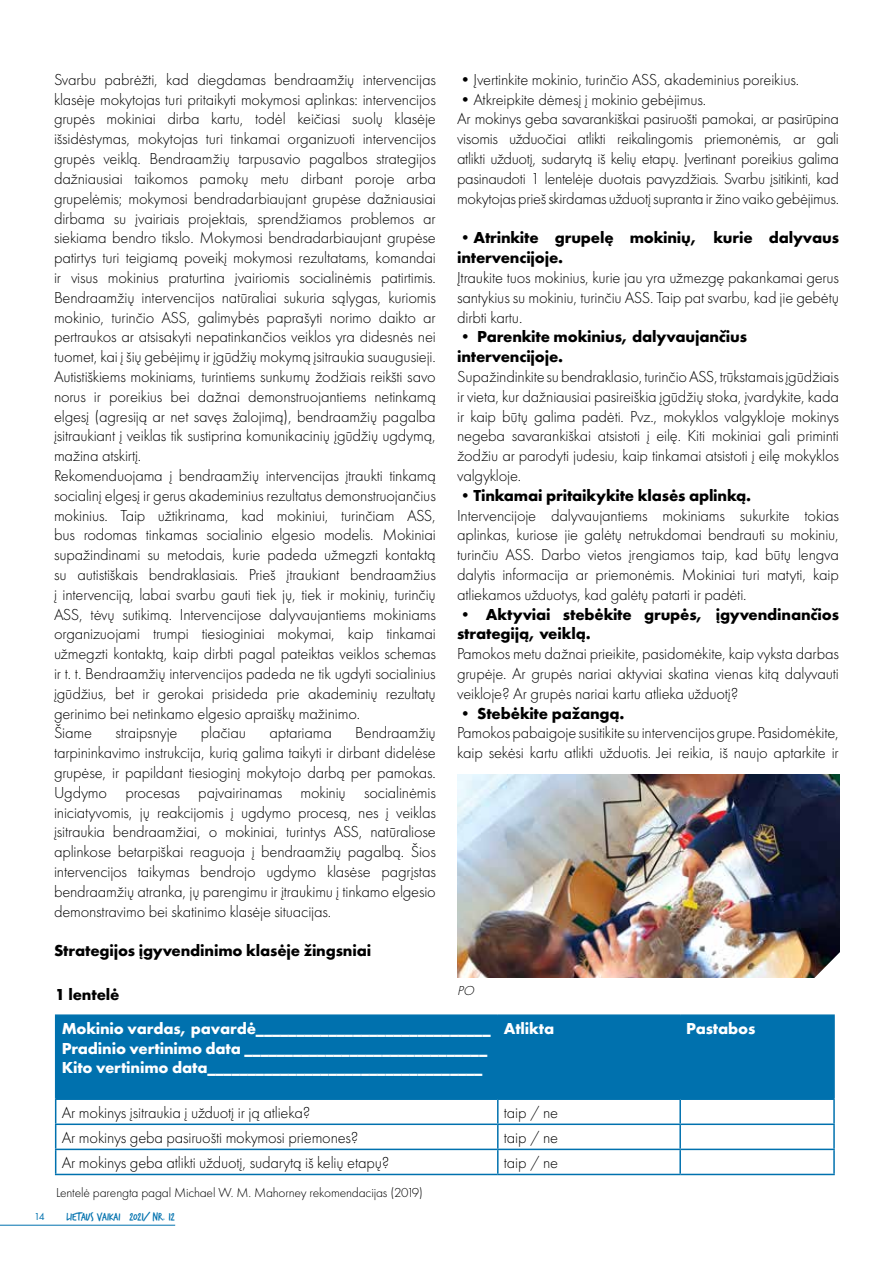
<style>
.page{position:relative;width:893px;height:1263px;background:#fff}
.page>*{position:absolute;margin:0;border:0;box-sizing:border-box;transform-origin:0 0}
.t1{font:300 16.5px/19.8px "Futura PT";letter-spacing:-.01em;color:#000;text-align:justify}
.t2{font:700 16.5px/19.8px "Futura PT";letter-spacing:-.01em;color:#000}
.t3{font:700 16.5px/19.8px "Futura PT";letter-spacing:-.01em;color:#fff}
.t4{font:300 13.5px "Futura PT";letter-spacing:-.01em;color:#000}
.t5{font:italic 300 13.5px "Futura PT";color:#000}
.t6{font:12px "Trash Hand";color:#0071ae}
.t7{font:10.5px "Futura PT";color:#0071ae}
</style>
<div class="page">
<hr style="left:0;top:1225px;width:175px;height:1px;background:#0071ae">
<div style="left:56px;top:1016px;width:777px;height:82px;background:#0071ae"></div>
<hr style="left:497px;top:1016px;width:2px;height:82px;background:#0071ae">
<hr style="left:679px;top:1016px;width:2px;height:82px;background:#0071ae">
<hr style="left:55px;top:1098px;width:443px;height:2px;background:#0071ae">
<hr style="left:498px;top:1098px;width:182px;height:2px;background:#0071ae">
<hr style="left:497px;top:1100px;width:2px;height:23px;background:#0071ae">
<hr style="left:680px;top:1098px;width:155px;height:2px;background:#0071ae">
<hr style="left:679px;top:1100px;width:2px;height:23px;background:#0071ae">
<hr style="left:55px;top:1123px;width:443px;height:2px;background:#0071ae">
<hr style="left:498px;top:1123px;width:182px;height:2px;background:#0071ae">
<hr style="left:497px;top:1125px;width:2px;height:23px;background:#0071ae">
<hr style="left:680px;top:1123px;width:155px;height:2px;background:#0071ae">
<hr style="left:679px;top:1125px;width:2px;height:23px;background:#0071ae">
<hr style="left:55px;top:1148px;width:443px;height:2px;background:#0071ae">
<hr style="left:498px;top:1148px;width:182px;height:2px;background:#0071ae">
<hr style="left:497px;top:1150px;width:2px;height:24px;background:#0071ae">
<hr style="left:680px;top:1148px;width:155px;height:2px;background:#0071ae">
<hr style="left:679px;top:1150px;width:2px;height:24px;background:#0071ae">
<hr style="left:55px;top:1014px;width:443px;height:2px;background:#0071ae">
<hr style="left:55px;top:1016px;width:1px;height:82px;background:#0071ae">
<hr style="left:498px;top:1014px;width:182px;height:2px;background:#0071ae">
<hr style="left:680px;top:1014px;width:155px;height:2px;background:#0071ae">
<hr style="left:833px;top:1016px;width:2px;height:82px;background:#0071ae">
<hr style="left:833px;top:1100px;width:2px;height:23px;background:#0071ae">
<hr style="left:833px;top:1125px;width:2px;height:23px;background:#0071ae">
<svg style="left:55px;top:1100px;width:1px;height:74px"></svg>
<hr style="left:833px;top:1150px;width:2px;height:24px;background:#0071ae">
<hr style="left:55px;top:1174px;width:443px;height:1px;background:#0071ae">
<hr style="left:498px;top:1174px;width:182px;height:1px;background:#0071ae">
<hr style="left:680px;top:1174px;width:155px;height:1px;background:#0071ae">
<img style="left:457px;top:774px;width:382px;height:203px">
<svg style="left:788px;top:950px;width:52px;height:28px"></svg>
<p class="t1" style="left:54px;top:70px;width:383px;text-align:left">Svarbu pabrėžti, kad diegdamas bendraamžių intervencijas klasėje mokytojas turi pritaikyti mokymosi aplinkas: intervencijos grupės mokiniai dirba kartu, todėl keičiasi suolų klasėje išsidėstymas, mokytojas turi tinkamai organizuoti intervencijos grupės veiklą. Bendraamžių tarpusavio pagalbos strategijos dažniausiai taikomos pamokų metu dirbant poroje arba grupelėmis; mokymosi bendradarbiaujant grupėse dažniausiai dirbama su įvairiais projektais, sprendžiamos problemos ar siekiama bendro tikslo. Mokymosi bendradarbiaujant grupėse patirtys turi teigiamą poveikį mokymosi rezultatams, komandai ir visus mokinius praturtina įvairiomis socialinėmis patirtimis.<br>Bendraamžių intervencijos natūraliai sukuria sąlygas, kuriomis mokinio, turinčio ASS, galimybės paprašyti norimo daikto ar pertraukos ar atsisakyti nepatinkančios veiklos yra didesnės nei tuomet, kai į šių gebėjimų ir įgūdžių mokymą įsitraukia suaugusieji.<br>Autistiškiems mokiniams, turintiems sunkumų žodžiais reikšti savo norus ir poreikius bei dažnai demonstruojantiems netinkamą elgesį (agresiją ar net savęs žalojimą), bendraamžių pagalba įsitraukiant į veiklas tik sustiprina komunikacinių įgūdžių ugdymą, mažina atskirtį.<br>Rekomenduojama į bendraamžių intervencijas įtraukti tinkamą socialinį elgesį ir gerus akademinius rezultatus demonstruojančius mokinius. Taip užtikrinama, kad mokiniui, turinčiam ASS, bus rodomas tinkamas socialinio elgesio modelis. Mokiniai supažindinami su metodais, kurie padeda užmegzti kontaktą su autistiškais bendraklasiais. Prieš įtraukiant bendraamžius į intervenciją, labai svarbu gauti tiek jų, tiek ir mokinių, turinčių ASS, tėvų sutikimą. Intervencijose dalyvaujantiems mokiniams organizuojami trumpi tiesioginiai mokymai, kaip tinkamai užmegzti kontaktą, kaip dirbti pagal pateiktas veiklos schemas ir t. t. Bendraamžių intervencijos padeda ne tik ugdyti socialinius įgūdžius, bet ir gerokai prisideda prie akademinių rezultatų gerinimo bei netinkamo elgesio apraiškų mažinimo.<br>Šiame</p>
<p class="t1" style="left:54px;top:723px;width:383px;text-indent:301px">Bendraamžių tarpininkavimo instrukcija, kurią galima taikyti ir dirbant didelėse grupėse, ir papildant tiesioginį mokytojo darbą per pamokas.<br>Ugdymo procesas paįvairinamas mokinių socialinėmis iniciatyvomis, jų reakcijomis į ugdymo procesą, nes į veiklas įsitraukia bendraamžiai, o mokiniai, turintys ASS, natūraliose aplinkose betarpiškai reaguoja į bendraamžių pagalbą. Šios intervencijos taikymas bendrojo ugdymo klasėse pagrįstas bendraamžių atranka, jų parengimu ir įtraukimu į tinkamo elgesio demonstravimo bei skatinimo klasėje situacijas.</p>
<p class="t2" style="left:54px;top:940px;width:319px">Strategijos įgyvendinimo klasėje žingsniai</p>
<p class="t1" style="left:115px;top:723px;width:64px">straipsnyje</p>
<p class="t1" style="left:201px;top:723px;width:47px">plačiau</p>
<p class="t1" style="left:269px;top:723px;width:64px">aptariama</p>
<p class="t1" style="left:457px;top:70px;width:343px">•Įvertinkite mokinio, turinčio ASS, akademinius poreikius.</p>
<p class="t1" style="left:457px;top:89px;width:383px;text-align:left">•Atkreipkite dėmesį į mokinio gebėjimus.<br>Ar mokinys geba savarankiškai pasiruošti pamokai, ar pasirūpina visomis užduočiai atlikti reikalingomis priemonėmis, ar gali atlikti užduotį, sudarytą iš kelių etapų. Įvertinant poreikius galima pasinaudoti 1 lentelėje duotais pavyzdžiais. Svarbu įsitikinti, kad mokytojas prieš skirdamas užduotį supranta ir žino vaiko gebėjimus.</p>
<p class="t2" style="left:457px;top:227px;width:383px">•Atrinkite grupelę mokinių, kurie dalyvaus intervencijoje.</p>
<p class="t1" style="left:457px;top:268px;width:383px">Įtraukite tuos mokinius, kurie jau yra užmezgę pakankamai gerus santykius su mokiniu, turinčiu ASS. Taip pat svarbu, kad jie gebėtų dirbti kartu.</p>
<p class="t2" style="left:457px;top:326px;width:291px">• Parenkite mokinius, dalyvaujančius intervencijoje.</p>
<p class="t1" style="left:457px;top:367px;width:383px">Supažindinkite su bendraklasio, turinčio ASS, trūkstamais įgūdžiais ir vieta, kur dažniausiai pasireiškia įgūdžių stoka, įvardykite, kada ir kaip būtų galima padėti. Pvz., mokyklos valgykloje mokinys negeba savarankiškai atsistoti į eilę. Kiti mokiniai gali priminti žodžiu ar parodyti judesiu, kaip tinkamai atsistoti į eilę mokyklos valgykloje.</p>
<p class="t2" style="left:457px;top:485px;width:296px">•Tinkamai pritaikykite klasės aplinką.</p>
<p class="t1" style="left:457px;top:505px;width:383px">Intervencijoje dalyvaujantiems mokiniams sukurkite tokias aplinkas, kuriose jie galėtų netrukdomai bendrauti su mokiniu, turinčiu ASS. Darbo vietos įrengiamos taip, kad būtų lengva dalytis informacija ar priemonėmis. Mokiniai turi matyti, kaip atliekamos užduotys, kad galėtų patarti ir padėti.</p>
<p class="t2" style="left:457px;top:604px;width:383px">• Aktyviai stebėkite grupės, įgyvendinančios strategiją, veiklą.</p>
<p class="t1" style="left:457px;top:644px;width:383px">Pamokos metu dažnai prieikite, pasidomėkite, kaip vyksta darbas grupėje. Ar grupės nariai aktyviai skatina vienas kitą dalyvauti veikloje? Ar grupės nariai kartu atlieka užduotį?</p>
<p class="t2" style="left:457px;top:703px;width:169px">• Stebėkite pažangą.</p>
<p class="t1" style="left:457px;top:723px;width:383px">Pamokos pabaigoje susitikite su intervencijos grupe. Pasidomėkite, kaip sekėsi kartu atlikti užduotis. Jei reikia, iš naujo aptarkite ir</p>
<p class="t2" style="left:55px;top:984px;width:66px">1 lentelė</p>
<p class="t5" style="left:457px;top:983px;width:21px">PO</p>
<p class="t3" style="left:62px;top:1018px;width:430px">Mokinio vardas, pavardė_____________________________<br>Pradinio vertinimo data ______________________________<br>Kito vertinimo data__________________________________</p>
<p class="t3" style="left:504px;top:1018px;width:52px">Atlikta</p>
<p class="t3" style="left:686px;top:1018px;width:71px">Pastabos</p>
<p class="t1" style="left:62px;top:1102px;width:250px">Ar mokinys įsitraukia į užduotį ir ją atlieka?</p>
<p class="t1" style="left:504px;top:1102px;width:56px">taip / ne</p>
<p class="t1" style="left:62px;top:1127px;width:298px">Ar mokinys geba pasiruošti mokymosi priemones?</p>
<p class="t1" style="left:504px;top:1127px;width:56px">taip / ne</p>
<p class="t1" style="left:62px;top:1153px;width:329px">Ar mokinys geba atlikti užduotį, sudarytą iš kelių etapų?</p>
<p class="t1" style="left:504px;top:1153px;width:56px">taip / ne</p>
<p class="t4" style="left:56px;top:1184px;width:368px">Lentelė parengta pagal Michael W. M. Mahorney rekomendacijas (2019)</p>
<p class="t7" style="left:34px;top:1210px;width:12px">14</p>
<p class="t6" style="left:66px;top:1211px;width:110px">LIETAUS VAIKAI 2021/ NR. 12</p>
</div>
